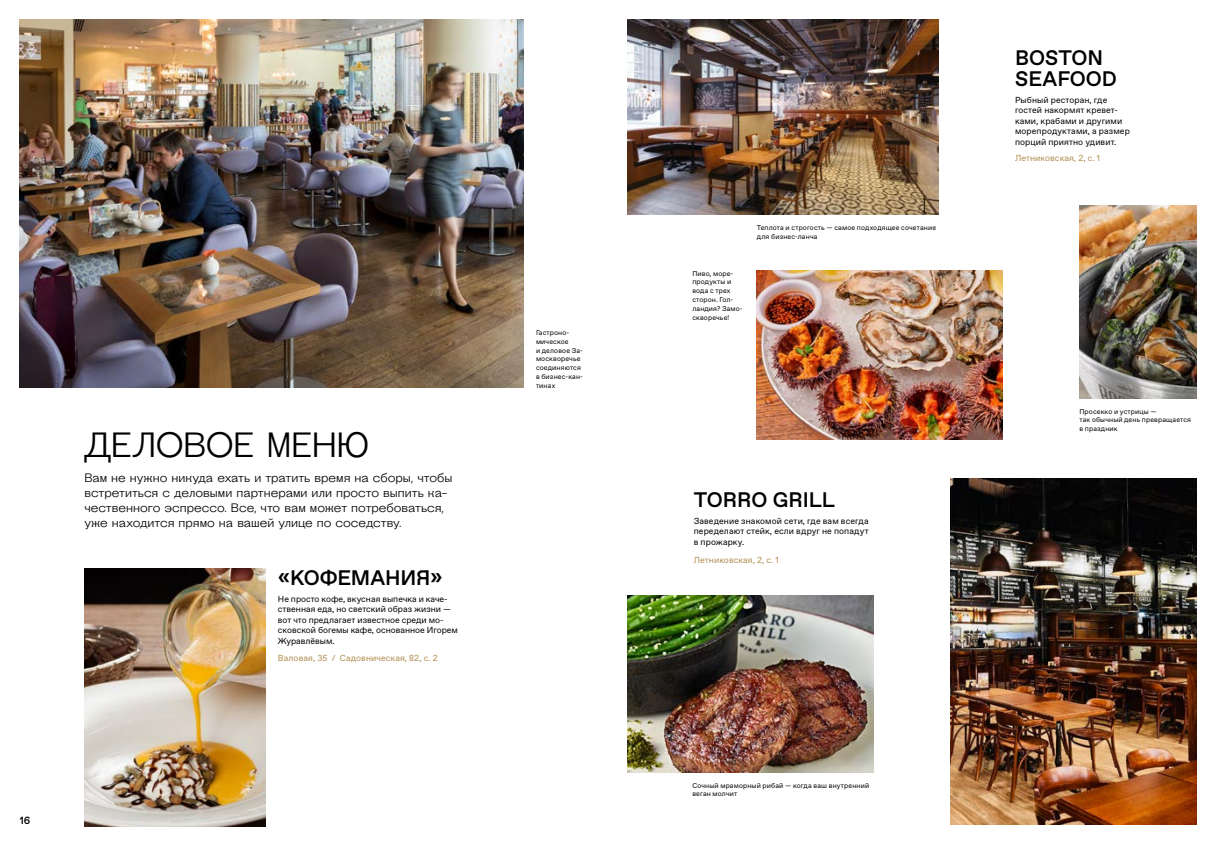
<style>
.page{position:relative;width:1216px;height:844px;background:#fff}
.page>*{position:absolute;margin:0;border:0;box-sizing:border-box;transform-origin:0 0}
.t1{font:35px "Steinbeck";letter-spacing:-.015em;color:#000}
.t2{font:500 21px/21px "Favorit Pro";color:#000}
.t3{font:12.25px/14.7px "Steinbeck";color:#000}
.t4{font:500 10.5px "Favorit Pro";color:#000}
.t5{font:8.75px/10.5px "Favorit Pro";letter-spacing:.005em;color:#000}
.t6{font:8.75px "Favorit Pro";letter-spacing:.01em;color:#b08e51}
.t7{font:7px/8.8px "Favorit Pro";letter-spacing:.02em;color:#000}
</style>
<div class="page">
<img style="left:628px;top:20px;width:310px;height:195px">
<img style="left:20px;top:20px;width:503px;height:367px">
<img style="left:756px;top:270px;width:246px;height:169px">
<img style="left:950px;top:478px;width:246px;height:345px">
<img style="left:1079px;top:205px;width:117px;height:193px">
<img style="left:627px;top:595px;width:246px;height:177px">
<img style="left:84px;top:568px;width:181px;height:258px">
<h1 class="t1" style="left:84px;top:422px;width:286px">ДЕЛОВОЕ МЕНЮ</h1>
<h3 class="t3" style="left:84px;top:470px;width:369px">Вам не нужно никуда ехать и тратить время на сборы, чтобы встретиться с деловыми партнерами или просто выпить ка&shy;чественного эспрессо. Все, что вам может потребоваться, уже находится прямо на вашей улице по соседству.</h3>
<h2 class="t2" style="left:278px;top:566px;width:166px">«КОФЕМАНИЯ»</h2>
<p class="t5" style="left:278px;top:593px;width:181px">Не просто кофе, вкусная выпечка и каче&shy;ственная еда, но светский образ жизни — вот что предлагает известное среди мо&shy;сковской богемы кафе, основанное Игорем Журавлёвым.</p>
<p class="t6" style="left:278px;top:651px;width:161px">Валовая, 35 / Садовническая, 82, с. 2</p>
<p class="t4" style="left:20px;top:813px;width:12px">16</p>
<p class="t7" style="left:536px;top:328px;width:48px">Гастроно&shy;мическое<br>и деловое За&shy;москворечье соединяются в бизнес-кан&shy;тинах</p>
<p class="t7" style="left:692px;top:269px;width:52px">Пиво, море&shy;продукты и вода с трех сторон. Гол&shy;ландия? Замо&shy;скворечье!</p>
<p class="t7" style="left:756px;top:223px;width:181px">Теплота и строгость — самое подходящее сочетание для бизнес-ланча</p>
<h2 class="t2" style="left:693px;top:489px;width:143px">TORRO GRILL</h2>
<p class="t5" style="left:693px;top:515px;width:176px;text-align:justify">Заведение знакомой сети, где вам всегда переделают стейк, если вдруг не попадут в прожарку.</p>
<p class="t6" style="left:693px;top:553px;width:86px">Летниковская, 2, с. 1</p>
<h2 class="t2" style="left:1015px;top:47px;width:103px">BOSTON<br>SEAFOOD</h2>
<p class="t5" style="left:1014px;top:94px;width:116px">Рыбный ресторан, где гостей накормят кревет&shy;ками, крабами и другими морепродуктами, а размер порций приятно удивит.</p>
<p class="t6" style="left:1014px;top:152px;width:86px">Летниковская, 2, с. 1</p>
<p class="t7" style="left:1079px;top:406px;width:113px">Просекко и устрицы —<br>так обычный день превращается в праздник</p>
<p class="t7" style="left:692px;top:780px;width:178px">Сочный мраморный рибай — когда ваш внутренний веган молчит</p>
</div>
